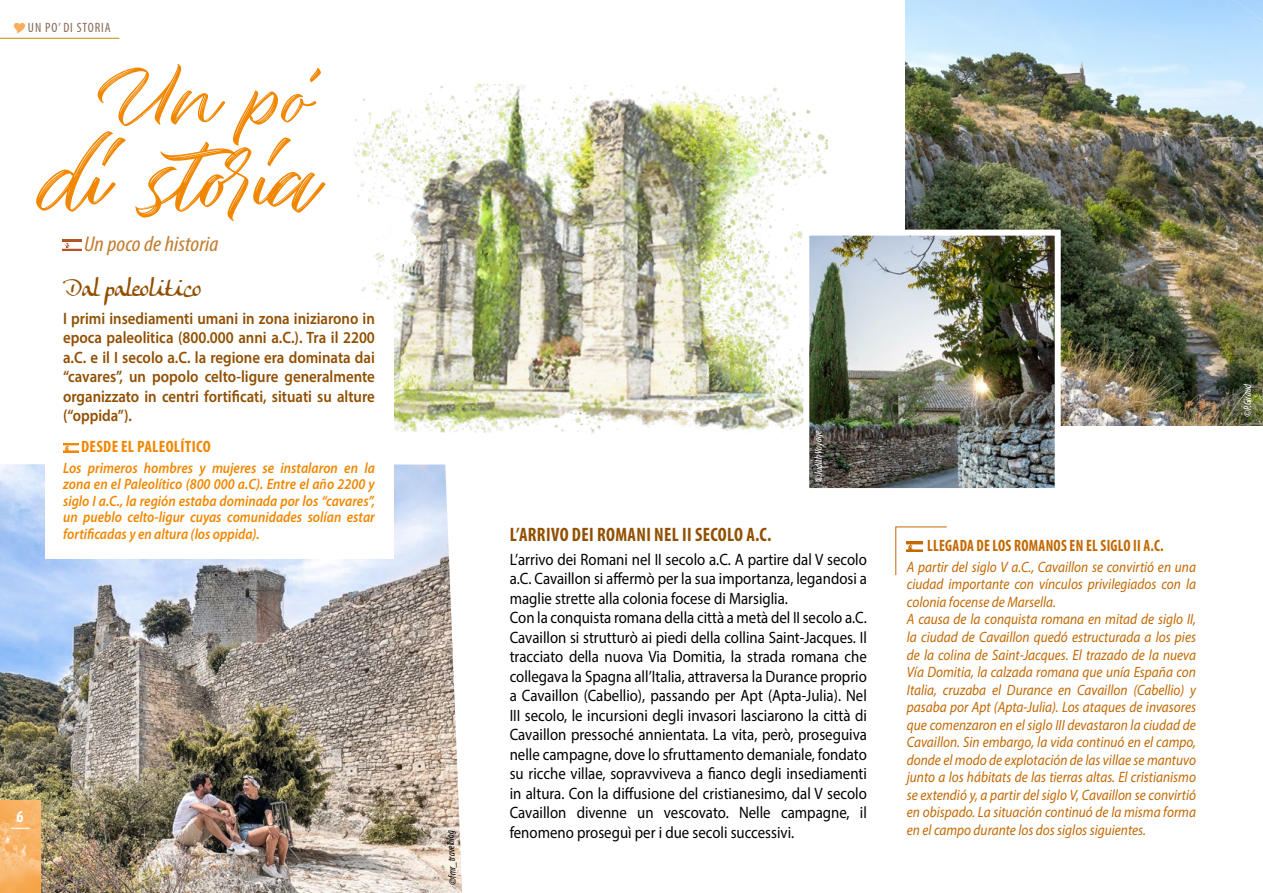
<style>
.page{position:relative;width:1263px;height:893px;background:#fff}
.page>*{position:absolute;margin:0;border:0;box-sizing:border-box;transform-origin:0 0}
.t1{font:24px "Anke Calligraphic FG";color:#914f00;scale:.9 1}
.t2{font:italic condensed 21.6px "Myriad Pro";color:#c27d30;scale:1.1 1}
.t3{font:700 condensed 19.5px "Myriad Pro";letter-spacing:.02em;color:#914f00;scale:.95 1}
.t4{font:16.5px/19.5px "Myriad Pro";color:#000;scale:.9 1}
.t5{font:600 16.5px/19.5px "Myriad Pro";color:#914f00;text-align:justify;scale:.9 1}
.t6{font:700 condensed 16.5px "Myriad Pro";letter-spacing:.02em;color:#c36800;scale:.9 1}
.t7{font:700 condensed 16.5px "Myriad Pro";letter-spacing:.02em;color:#f18700}
.t8{font:700 condensed 16.5px "Myriad Pro";color:#fff}
.t9{font:italic 15px/17.5px "Myriad Pro";color:#c36800;scale:.89 1}
.t10{font:italic 600 15px/16.5px "Myriad Pro";color:#f18700;text-align:justify;scale:.89 1}
.t11{font:condensed 13.5px "Myriad Pro";letter-spacing:.07em;color:#856956}
.t12{font:italic condensed 10.5px "Myriad Pro";color:#fff}
.t13{font:italic condensed 10.5px "Myriad Pro";color:#000}
</style>
<div class="page">
<img style="left:354px;top:83px;width:474px;height:351px">
<img style="left:906px;top:0;width:357px;height:425px">
<hr style="left:0;top:38px;width:119px;height:1px;background:#c78800">
<svg style="left:895px;top:526px;width:52px;height:50px"></svg>
<img style="left:907px;top:542px;width:15px;height:9px">
<img style="left:0;top:464px;width:462px;height:429px">
<img style="left:62px;top:240px;width:19px;height:10px">
<div style="left:45px;top:300px;width:348px;height:259px;background:#fff"></div>
<img style="left:63px;top:443px;width:16px;height:9px">
<svg style="left:0;top:801px;width:40px;height:92px;background:#f8b469"></svg>
<svg style="left:11px;top:828px;width:19px;height:1px"></svg>
<img style="left:810px;top:237px;width:244px;height:250px">
<div style="left:803px;top:230px;width:258px;height:264px;border:6px solid #fff"></div>
<svg style="left:36px;top:64px;width:290px;height:157px"></svg>
<p class="t11" style="left:28px;top:20px;width:84px">UN PO’ DI STORIA</p>
<h2 class="t2" style="left:84px;top:230px;width:124px">Un poco de historia</h2>
<h1 class="t1" style="left:63px;top:274px;width:155px">Dal paleolitico</h1>
<p class="t5" style="left:63px;top:308px;width:348px">I primi insediamenti umani in zona iniziarono in epoca paleolitica (800.000 anni a.C.). Tra il 2200 a.C. e il I secolo a.C. la regione era dominata dai “cavares”, un popolo celto-ligure generalmente organizzato in centri fortificati, situati su alture (“oppida”).</p>
<p class="t7" style="left:81px;top:436px;width:131px">DESDE EL PALEOLÍTICO</p>
<p class="t10" style="left:63px;top:459px;width:352px">Los primeros hombres y mujeres se instalaron en la zona en el Paleolítico (800 000 a.C). Entre el año 2200 y siglo I a.C., la región estaba dominada por los “cavares”, un pueblo celto-ligur cuyas comunidades solían estar fortificadas y en altura (los oppida).</p>
<p class="t8" style="left:17px;top:806px;width:9px">6</p>
<p class="t13" style="left:446px;top:885px;width:57px;rotate:-93deg">©fmr_travelblog</p>
<p class="t12" style="left:812px;top:482px;width:52px;rotate:-91deg">©Judith Voyage</p>
<p class="t3" style="left:510px;top:522px;width:277px">L’ARRIVO DEI ROMANI NEL II SECOLO A.C.</p>
<p class="t4" style="left:510px;top:549px;width:398px">L’arrivo dei Romani nel II secolo a.C. A partire dal V secolo a.C. Cavaillon si affermò per la sua importanza, legandosi a maglie strette alla colonia focese di Marsiglia.<br>Con la conquista romana della città a metà del II secolo a.C.<br>Cavaillon si strutturò ai piedi della collina Saint-Jacques. Il tracciato della nuova Via Domitia, la strada romana che collegava la Spagna all’Italia, attraversa la Durance proprio a Cavaillon (Cabellio), passando per Apt (Apta-Julia). Nel III secolo, le incursioni degli invasori lasciarono la città di Cavaillon pressoché annientata. La vita, però, proseguiva nelle campagne, dove lo sfruttamento demaniale, fondato su ricche villae, sopravviveva a fianco degli insediamenti in altura. Con la diffusione del cristianesimo, dal V secolo Cavaillon divenne un vescovato. Nelle campagne, il fenomeno proseguì per i due secoli successivi.</p>
<p class="t6" style="left:927px;top:535px;width:264px">LLEGADA DE LOS ROMANOS EN EL SIGLO II A.C.</p>
<p class="t9" style="left:907px;top:558px;width:326px">A partir del siglo V a.C., Cavaillon se convirtió en una ciudad importante con vínculos privilegiados con la colonia focense de Marsella.<br>A causa de la conquista romana en mitad de siglo II, la ciudad de Cavaillon quedó estructurada a los pies de la colina de Saint-Jacques. El trazado de la nueva Vía Domitia, la calzada romana que unía España con Italia, cruzaba el Durance en Cavaillon (Cabellio) y pasaba por Apt (Apta-Julia). Los ataques de invasores que comenzaron en el siglo III devastaron la ciudad de Cavaillon. Sin embargo, la vida continuó en el campo, donde el modo de explotación de las villae se mantuvo junto a los hábitats de las tierras altas. El cristianismo se extendió y, a partir del siglo V, Cavaillon se convirtió en obispado. La situación continuó de la misma forma en el campo durante los dos siglos siguientes.</p>
<p class="t12" style="left:1241px;top:417px;width:34px;rotate:-91deg">©P.Giraud</p>
</div>
